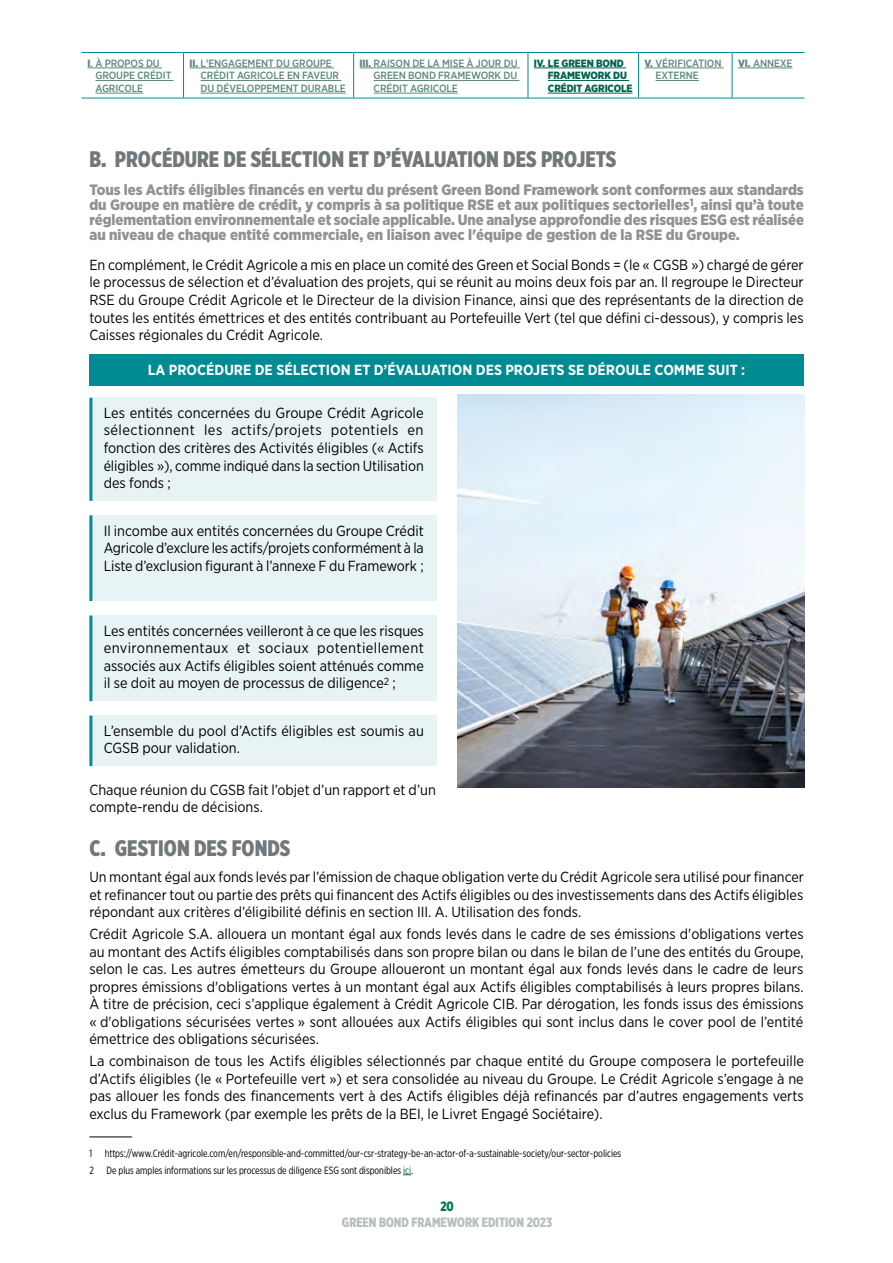
<style>
.page{position:relative;width:893px;height:1263px;background:#fff}
.page>*{position:absolute;margin:0;border:0;box-sizing:border-box;transform-origin:0 0}
.t1{font:900 22.5px "Gotham X Narrow";color:#71777a}
.t2{font:900 15px/15px "Gotham Narrow";color:#929292;text-align:justify}
.t3{font:14.7px/17.5px "Gotham Narrow";color:#000;text-align:justify}
.t4{font:700 14.7px "Gotham Narrow";color:#fff}
.t5{font:900 13.5px "Gotham X Narrow";color:#b9bec1}
.t6{font:900 13.5px "Gotham X Narrow";color:#007858}
.t7{font:10.5px/16.2px "Gotham X Narrow";color:#000}
.t8{font:500 10.5px/12.6px "Gotham Narrow";letter-spacing:-.01em;color:#5f897a}
.t9{font:900 10.5px/12.6px "Gotham Narrow";letter-spacing:-.01em;color:#006450}
.s1{font-weight:900}
.s2{color:#006450}
</style>
<div class="page">
<div style="left:89px;top:354px;width:715px;height:32px;background:#008b92"></div>
<hr style="left:89px;top:1137px;width:43px;height:1px;background:#000">
<div style="left:91px;top:398px;width:346px;height:103px;background:#e8f3f5"></div>
<hr style="left:89px;top:398px;width:3px;height:103px;background:#008b92">
<div style="left:91px;top:515px;width:346px;height:86px;background:#e8f3f5"></div>
<hr style="left:89px;top:515px;width:3px;height:86px;background:#008b92">
<div style="left:91px;top:615px;width:346px;height:86px;background:#e8f3f5"></div>
<hr style="left:89px;top:615px;width:3px;height:86px;background:#008b92">
<div style="left:91px;top:716px;width:346px;height:50px;background:#e8f3f5"></div>
<hr style="left:89px;top:716px;width:3px;height:50px;background:#008b92">
<img style="left:457px;top:395px;width:347px;height:393px">
<hr style="left:81px;top:52px;width:103px;height:1px;background:#008b92">
<hr style="left:184px;top:52px;width:170px;height:1px;background:#008b92">
<hr style="left:183px;top:53px;width:1px;height:45px;background:#008b92">
<hr style="left:354px;top:52px;width:174px;height:1px;background:#008b92">
<hr style="left:353px;top:53px;width:1px;height:45px;background:#008b92">
<hr style="left:528px;top:52px;width:110px;height:1px;background:#008b92">
<hr style="left:528px;top:53px;width:1px;height:45px;background:#008b92">
<hr style="left:638px;top:52px;width:94px;height:1px;background:#008b92">
<hr style="left:638px;top:53px;width:1px;height:45px;background:#008b92">
<hr style="left:732px;top:52px;width:72px;height:1px;background:#008b92">
<hr style="left:732px;top:53px;width:1px;height:45px;background:#008b92">
<hr style="left:81px;top:98px;width:103px;height:1px;background:#008b92">
<hr style="left:184px;top:98px;width:170px;height:1px;background:#008b92">
<hr style="left:354px;top:98px;width:174px;height:1px;background:#008b92">
<hr style="left:528px;top:98px;width:110px;height:1px;background:#008b92">
<hr style="left:638px;top:98px;width:94px;height:1px;background:#008b92">
<hr style="left:732px;top:98px;width:72px;height:1px;background:#008b92">
<hr style="left:87px;top:68px;width:75px;height:1px;background:#5f897a">
<hr style="left:95px;top:80px;width:79px;height:1px;background:#5f897a">
<hr style="left:95px;top:93px;width:48px;height:1px;background:#5f897a">
<hr style="left:190px;top:68px;width:144px;height:1px;background:#5f897a">
<hr style="left:201px;top:80px;width:140px;height:1px;background:#5f897a">
<hr style="left:201px;top:93px;width:145px;height:1px;background:#5f897a">
<hr style="left:360px;top:68px;width:160px;height:1px;background:#5f897a">
<hr style="left:374px;top:80px;width:145px;height:1px;background:#5f897a">
<hr style="left:374px;top:93px;width:84px;height:1px;background:#5f897a">
<hr style="left:534px;top:68px;width:92px;height:1px;background:#006450">
<hr style="left:548px;top:80px;width:81px;height:1px;background:#006450">
<hr style="left:548px;top:93px;width:84px;height:1px;background:#006450">
<hr style="left:644px;top:68px;width:80px;height:1px;background:#5f897a">
<hr style="left:656px;top:80px;width:43px;height:1px;background:#5f897a">
<hr style="left:738px;top:68px;width:54px;height:1px;background:#5f897a">
<p class="t8" style="left:95px;top:57px;width:77px;text-indent:-8px"><span class="s1">I</span>. À PROPOS DU<br>GROUPE CRÉDIT<br>AGRICOLE</p>
<p class="t8" style="left:201px;top:57px;width:147px;text-indent:-11px"><span class="s1">II.</span> L'ENGAGEMENT DU GROUPE<br>CRÉDIT AGRICOLE EN FAVEUR<br>DU DÉVELOPPEMENT DURABLE</p>
<p class="t8" style="left:374px;top:57px;width:145px;text-align:justify;text-indent:-14px"><span class="s1">III.</span> RAISON DE LA MISE À JOUR DU GREEN BOND FRAMEWORK DU CRÉDIT AGRICOLE</p>
<p class="t9" style="left:548px;top:57px;width:86px;text-indent:-14px">IV. LE GREEN BOND<br>FRAMEWORK DU<br>CRÉDIT AGRICOLE</p>
<p class="t8" style="left:656px;top:57px;width:67px;text-indent:-11px"><span class="s1">V.</span> VÉRIFICATION<br>EXTERNE</p>
<p class="t8" style="left:738px;top:57px;width:56px"><span class="s1">VI.</span> ANNEXE</p>
<h1 class="t1" style="left:89px;top:145px;width:529px">B. PROCÉDURE DE SÉLECTION ET D’ÉVALUATION DES PROJETS</h1>
<p class="t2" style="left:89px;top:182px;width:716px">Tous les Actifs éligibles financés en vertu du présent Green Bond Framework sont conformes aux standards du Groupe en matière de crédit, y compris à sa politique RSE et aux politiques sectorielles<sup>1</sup>, ainsi qu’à toute réglementation environnementale et sociale applicable. Une analyse approfondie des risques ESG est réalisée au niveau de chaque entité commerciale, en liaison avec l'équipe de gestion de la RSE du Groupe.</p>
<p class="t3" style="left:89px;top:256px;width:716px">En complément, le Crédit Agricole a mis en place un comité des Green et Social Bonds = (le « CGSB ») chargé de gérer le processus de sélection et d’évaluation des projets, qui se réunit au moins deux fois par an. Il regroupe le Directeur RSE du Groupe Crédit Agricole et le Directeur de la division Finance, ainsi que des représentants de la direction de toutes les entités émettrices et des entités contribuant au Portefeuille Vert (tel que défini ci-dessous), y compris les Caisses régionales du Crédit Agricole.</p>
<p class="t4" style="left:148px;top:360px;width:599px">LA PROCÉDURE DE SÉLECTION ET D’ÉVALUATION DES PROJETS SE DÉROULE COMME SUIT :</p>
<p class="t3" style="left:104px;top:404px;width:322px">Les entités concernées du Groupe Crédit Agricole sélectionnent les actifs/projets potentiels en fonction des critères des Activités éligibles (« Actifs éligibles »), comme indiqué dans la section Utilisation des fonds ;</p>
<p class="t3" style="left:104px;top:521px;width:322px">Il incombe aux entités concernées du Groupe Crédit Agricole d’exclure les actifs/projets conformément à la Liste d’exclusion figurant à l’annexe F du Framework ;</p>
<p class="t3" style="left:104px;top:621px;width:322px">Les entités concernées veilleront à ce que les risques environnementaux et sociaux potentiellement associés aux Actifs éligibles soient atténués comme il se doit au moyen de processus de diligence<sup>2</sup> ;</p>
<p class="t3" style="left:104px;top:721px;width:322px">L’ensemble du pool d’Actifs éligibles est soumis au<br>CGSB pour validation.</p>
<p class="t3" style="left:89px;top:780px;width:348px">Chaque réunion du CGSB fait l’objet d’un rapport et d’un compte-rendu de décisions.</p>
<h1 class="t1" style="left:89px;top:834px;width:202px">C. GESTION DES FONDS</h1>
<p class="t3" style="left:89px;top:868px;width:716px">Un montant égal aux fonds levés par l’émission de chaque obligation verte du Crédit Agricole sera utilisé pour financer et refinancer tout ou partie des prêts qui financent des Actifs éligibles ou des investissements dans des Actifs éligibles répondant aux critères d’éligibilité définis en section III. A. Utilisation des fonds.</p>
<p class="t3" style="left:89px;top:925px;width:716px">Crédit Agricole S.A. allouera un montant égal aux fonds levés dans le cadre de ses émissions d'obligations vertes au montant des Actifs éligibles comptabilisés dans son propre bilan ou dans le bilan de l’une des entités du Groupe, selon le cas. Les autres émetteurs du Groupe alloueront un montant égal aux fonds levés dans le cadre de leurs propres émissions d'obligations vertes à un montant égal aux Actifs éligibles comptabilisés à leurs propres bilans.<br>À titre de précision, ceci s’applique également à Crédit Agricole CIB. Par dérogation, les fonds issus des émissions « d'obligations sécurisées vertes » sont allouées aux Actifs éligibles qui sont inclus dans le cover pool de l’entité émettrice des obligations sécurisées.</p>
<p class="t3" style="left:89px;top:1052px;width:716px">La combinaison de tous les Actifs éligibles sélectionnés par chaque entité du Groupe composera le portefeuille d’Actifs éligibles (le « Portefeuille vert ») et sera consolidée au niveau du Groupe. Le Crédit Agricole s’engage à ne pas allouer les fonds des financements vert à des Actifs éligibles déjà refinancés par d’autres engagements verts exclus du Framework (par exemple les prêts de la BEI, le Livret Engagé Sociétaire).</p>
<p class="t7" style="left:89px;top:1145px;width:533px">1 https://www.Crédit-agricole.com/en/responsible-and-committed/our-csr-strategy-be-an-actor-of-a-sustainable-society/our-sector-policies<br>2 De plus amples informations sur les processus de diligence ESG sont disponibles <span class="s2">ici</span>.</p>
<p class="t6" style="left:440px;top:1198px;width:15px">20</p>
<p class="t5" style="left:342px;top:1214px;width:212px">GREEN BOND FRAMEWORK EDITION 2023</p>
</div>
